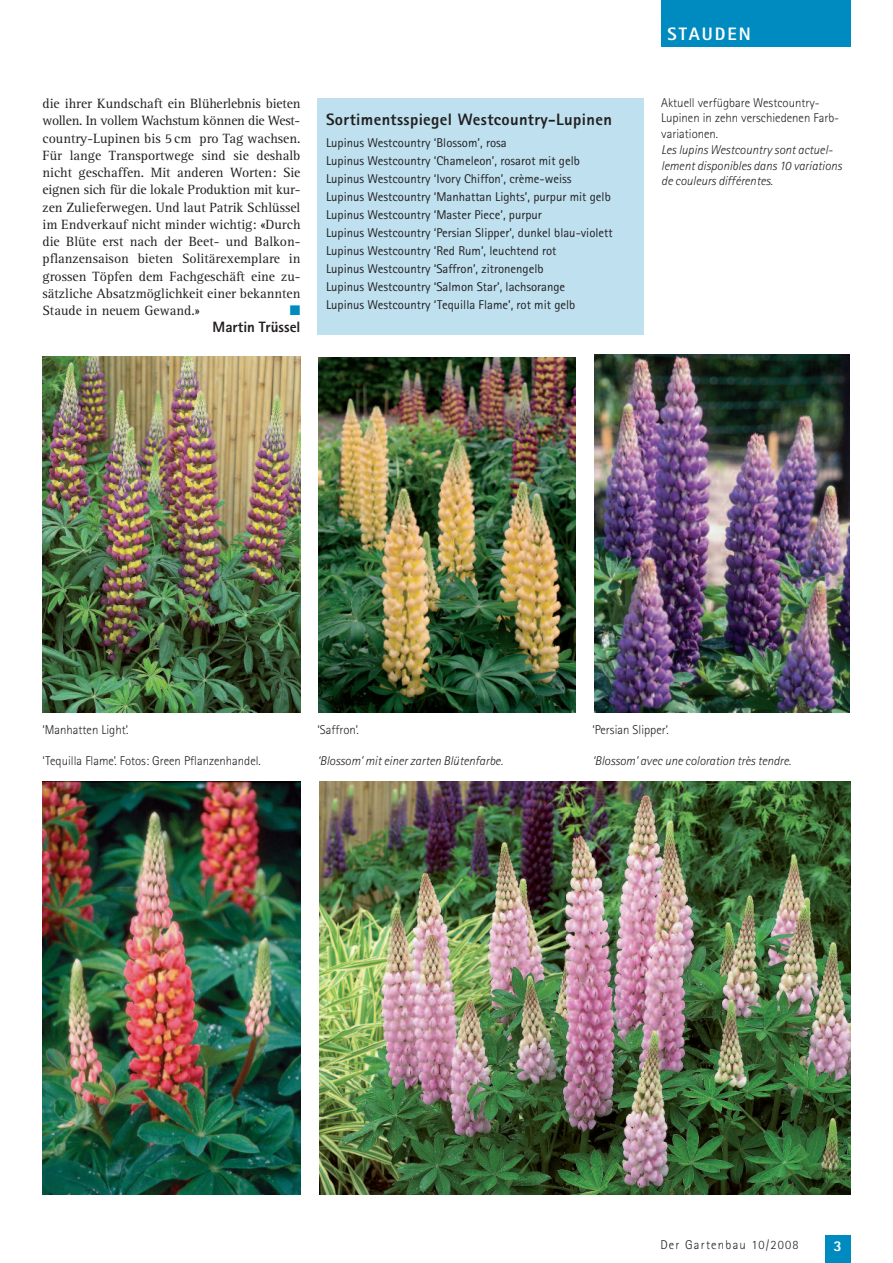
<style>
.page{position:relative;width:893px;height:1263px;background:#fff}
.page>*{position:absolute;margin:0;border:0;box-sizing:border-box;transform-origin:0 0}
.t1{font:800 18px "Rotis Sans Serif";letter-spacing:.11em;color:#fff}
.t2{font:800 16.5px "Rotis Sans Serif";letter-spacing:.02em;color:#231f20}
.t3{font:800 15px "Rotis Sans Serif";color:#231f20}
.t4{font:800 15px "Rotis Sans Serif";color:#fff}
.t5{font:13.8px/17.2px "Rotis Serif";color:#231f20;text-align:justify}
.t6{font:13.8px "Zapf Dingbats";color:#008bc0}
.t7{font:12.75px/18px "Rotis Sans Serif";color:#231f20}
.t8{font:300 12.75px/15.8px "Rotis Sans Serif";color:#231f20}
.t9{font:italic 300 12.75px/15.8px "Rotis Sans Serif";color:#231f20}
.t10{font:300 12.75px "Rotis Sans Serif";letter-spacing:.095em;color:#231f20}
</style>
<div class="page">
<div style="left:825px;top:1235px;width:25px;height:28px;background:#008bc0"></div>
<div style="left:661px;top:0;width:189px;height:46px;background:#008bc0"></div>
<img style="left:320px;top:782px;width:530px;height:413px">
<img style="left:318px;top:358px;width:257px;height:354px">
<img style="left:43px;top:357px;width:257px;height:355px">
<img style="left:594px;top:355px;width:256px;height:357px">
<img style="left:43px;top:782px;width:257px;height:413px">
<div style="left:317px;top:98px;width:327px;height:236px;background:#bee0ef"></div>
<p class="t5" style="left:43px;top:96px;width:259px">die ihrer Kundschaft ein Blüherlebnis bieten wollen. In vollem Wachstum können die West&shy;country-Lupinen bis 5 cm pro Tag wachsen.<br>Für lange Transportwege sind sie deshalb nicht geschaffen. Mit anderen Worten: Sie eignen sich für die lokale Produktion mit kur&shy;zen Zulieferwegen. Und laut Patrik Schlüssel im Endverkauf nicht minder wichtig: «Durch die Blüte erst nach der Beet- und Balkon&shy;pflanzensaison bieten Solitärexemplare in grossen Töpfen dem Fachgeschäft eine zu&shy;sätzliche Absatzmöglichkeit einer bekannten Staude in neuem Gewand.»</p>
<p class="t6" style="left:290px;top:302px;width:12px">■</p>
<p class="t3" style="left:213px;top:322px;width:89px">Martin Trüssel</p>
<p class="t2" style="left:326px;top:113px;width:287px">Sortimentsspiegel Westcountry-Lupinen</p>
<p class="t7" style="left:326px;top:134px;width:288px">Lupinus Westcountry ‘Blossom’, rosa<br>Lupinus Westcountry ‘Chameleon’, rosarot mit gelb Lupinus Westcountry ‘Ivory Chiffon’, crème-weiss Lupinus Westcountry ‘Manhattan Lights’, purpur mit gelb Lupinus Westcountry ‘Master Piece’, purpur<br>Lupinus Westcountry ‘Persian Slipper’, dunkel blau-violett Lupinus Westcountry ‘Red Rum’, leuchtend rot<br>Lupinus Westcountry ‘Saffron’, zitronengelb<br>Lupinus Westcountry ‘Salmon Star’, lachsorange<br>Lupinus Westcountry ‘Tequilla Flame’, rot mit gelb</p>
<h1 class="t1" style="left:668px;top:27px;width:85px">STAUDEN</h1>
<p class="t8" style="left:661px;top:96px;width:179px">Aktuell verfügbare Westcountry-<br>Lupinen in zehn verschiedenen Farb&shy;variationen.</p>
<p class="t9" style="left:661px;top:143px;width:182px">Les lupins Westcountry sont actuel&shy;lement disponibles dans 10 variations de couleurs différentes.</p>
<p class="t8" style="left:43px;top:723px;width:88px">‘Manhatten Light’.</p>
<p class="t8" style="left:43px;top:754px;width:220px">‘Tequilla Flame’. Fotos: Green Pflanzenhandel.</p>
<p class="t8" style="left:317px;top:723px;width:43px">‘Saffron’.</p>
<p class="t9" style="left:317px;top:754px;width:187px">‘Blossom’ mit einer zarten Blütenfarbe.</p>
<p class="t8" style="left:592px;top:723px;width:78px">‘Persian Slipper’.</p>
<p class="t9" style="left:592px;top:754px;width:200px">‘Blossom’ avec une coloration très tendre.</p>
<p class="t10" style="left:660px;top:1240px;width:140px">Der Gartenbau 10/2008</p>
<p class="t4" style="left:833px;top:1240px;width:10px">3</p>
</div>
